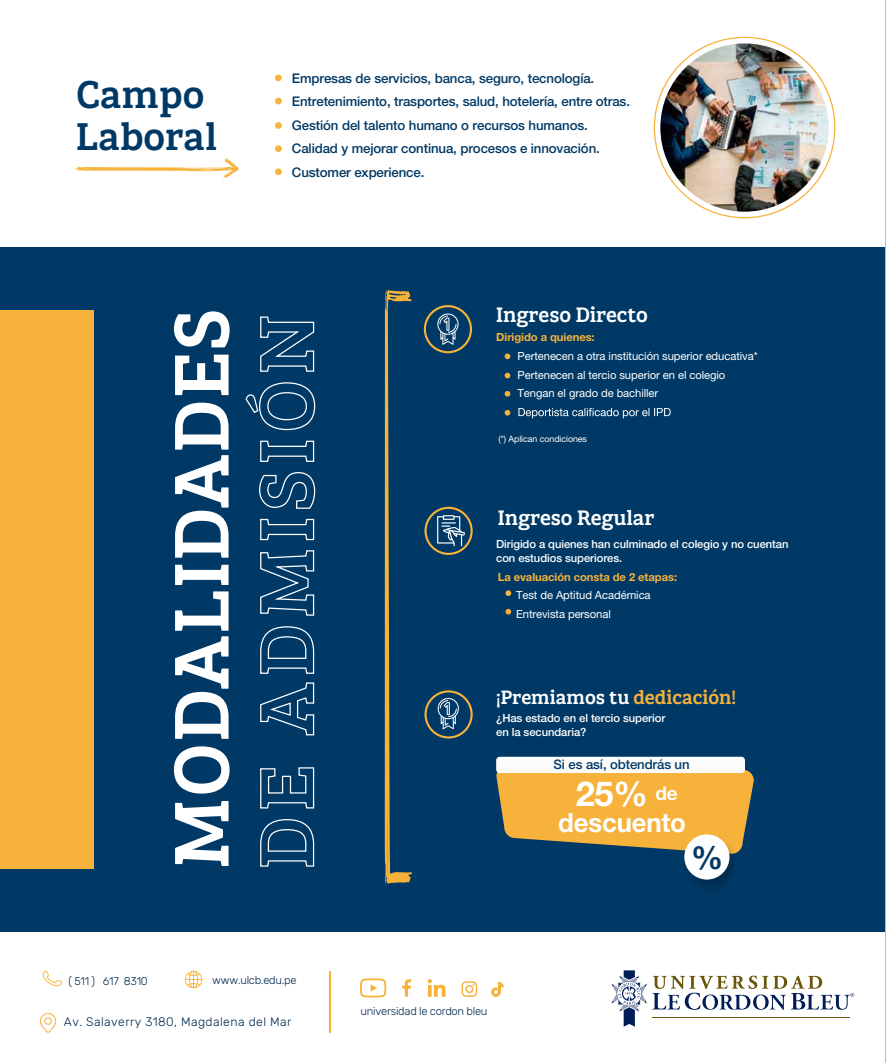
<style>
.page{position:relative;width:886px;height:1063px;background:#fff}
.page>*{position:absolute;margin:0;border:0;box-sizing:border-box;transform-origin:0 0}
.t1{font:700 73.75px "Brava Slab";letter-spacing:.02em;color:#fff}
.t2{font:700 36.88px/41.8px "Brava Slab";color:#003965}
.t3{font:700 34.38px "Helvetica Neue LT Std";color:#fff}
.t4{font:700 32px "Helvetica Neue LT Std";color:#003965}
.t5{font:700 26.5px "Helvetica Neue LT Std";letter-spacing:-.005em;color:#fff}
.t6{font:700 20px "Brava Slab";letter-spacing:-.005em;color:#fff}
.t7{font:700 18.5px "Brava Slab";letter-spacing:-.005em;color:#fff}
.t8{font:500 13.25px/23.6px "Helvetica Neue LT Std";letter-spacing:-.01em;color:#003965}
.t9{font:500 13.12px "Helvetica Neue LT Std";letter-spacing:-.005em;color:#003965}
.t10{font:300 12.25px "Rubik";letter-spacing:.035em;color:#002850}
.t11{font:11.25px/18.8px "Helvetica Neue LT Std";letter-spacing:-.005em;color:#fff}
.t12{font:500 11.25px/13.8px "Helvetica Neue LT Std";letter-spacing:-.005em;color:#fff}
.t13{font:300 11.25px "Rubik";letter-spacing:-.025em;color:#002850}
.t14{font:700 11.25px "Helvetica Neue LT Std";letter-spacing:-.005em;color:#f6b23a}
.t15{font:8.88px "Helvetica Neue LT Std";letter-spacing:-.005em;color:#fff}
.s1{color:#f6b23a}
</style>
<div class="page">
<div style="left:0;top:248px;width:886px;height:680px;background:#003965"></div>
<div style="left:0;top:310px;width:93px;height:559px;background:#f6b23a"></div>
<img style="left:660px;top:43px;width:168px;height:169px;border-radius:84px">
<svg style="left:40px;top:1013px;width:16px;height:20px"></svg>
<svg style="left:385px;top:290px;width:27px;height:596px"></svg>
<svg style="left:424px;top:305px;width:48px;height:48px"></svg>
<div style="left:0;top:926px;width:886px;height:5px;background:#003965"></div>
<svg style="left:424px;top:507px;width:49px;height:48px"></svg>
<svg style="left:360px;top:978px;width:26px;height:20px"></svg>
<svg style="left:402px;top:979px;width:9px;height:18px"></svg>
<svg style="left:428px;top:979px;width:17px;height:18px"></svg>
<svg style="left:461px;top:981px;width:16px;height:16px"></svg>
<svg style="left:491px;top:982px;width:13px;height:15px"></svg>
<svg style="left:73px;top:158px;width:166px;height:21px"></svg>
<svg style="left:424px;top:690px;width:49px;height:49px"></svg>
<svg style="left:185px;top:971px;width:17px;height:17px"></svg>
<svg style="left:42px;top:971px;width:20px;height:16px"></svg>
<svg style="left:260px;top:819px;width:55px;height:48px"></svg>
<svg style="left:260px;top:767px;width:55px;height:42px"></svg>
<svg style="left:260px;top:682px;width:55px;height:54px"></svg>
<svg style="left:260px;top:626px;width:55px;height:48px"></svg>
<svg style="left:260px;top:550px;width:55px;height:66px"></svg>
<svg style="left:260px;top:518px;width:55px;height:23px"></svg>
<svg style="left:259px;top:472px;width:57px;height:37px"></svg>
<svg style="left:260px;top:440px;width:55px;height:22px"></svg>
<svg style="left:245px;top:382px;width:71px;height:49px"></svg>
<svg style="left:260px;top:316px;width:55px;height:56px"></svg>
<svg style="left:611px;top:970px;width:243px;height:57px"></svg>
<svg style="left:518px;top:408px;width:153px;height:10px"></svg>
<svg style="left:505px;top:354px;width:5px;height:5px"></svg>
<svg style="left:505px;top:373px;width:5px;height:5px"></svg>
<svg style="left:505px;top:391px;width:5px;height:6px"></svg>
<svg style="left:505px;top:410px;width:5px;height:6px"></svg>
<svg style="left:505px;top:590px;width:6px;height:6px"></svg>
<svg style="left:505px;top:609px;width:6px;height:6px"></svg>
<hr style="left:329px;top:971px;width:1px;height:61px;background:#f6b23a">
<div style="left:275px;top:75px;width:7px;height:6px;background:#f6b23a;border-radius:50%"></div>
<div style="left:275px;top:98px;width:7px;height:6px;background:#f6b23a;border-radius:50%"></div>
<div style="left:275px;top:122px;width:7px;height:7px;background:#f6b23a;border-radius:50%"></div>
<div style="left:275px;top:145px;width:7px;height:7px;background:#f6b23a;border-radius:50%"></div>
<div style="left:275px;top:168px;width:7px;height:7px;background:#f6b23a;border-radius:50%"></div>
<svg style="left:496px;top:770px;width:258px;height:80px;background:#dba43e"></svg>
<div style="left:496px;top:757px;width:249px;height:16px;background:#fcfcfc;border-radius:4px"></div>
<img style="left:677px;top:831px;width:67px;height:57px">
<div style="left:684px;top:834px;width:45px;height:46px;background:#fff;border-radius:50%"></div>
<h2 class="t2" style="left:76px;top:74px;width:143px">Campo<br>Laboral</h2>
<h1 class="t1" style="left:153px;top:869px;width:562px;rotate:-90deg">MODALIDADES</h1>
<p class="t8" style="left:292px;top:66px;width:340px">Empresas de servicios, banca, seguro, tecnología.<br>Entretenimiento, trasportes, salud, hotelería, entre otras.<br>Gestión del talento humano o recursos humanos.<br>Calidad y mejorar continua, procesos e innovación.<br>Customer experience.</p>
<h3 class="t6" style="left:496px;top:302px;width:153px">Ingreso Directo</h3>
<p class="t14" style="left:496px;top:330px;width:100px">Dirigido a quienes:</p>
<p class="t11" style="left:517px;top:346px;width:242px">Pertenecen a otra institución superior educativa*<br>Pertenecen al tercio superior en el colegio<br>Tengan el grado de bachiller</p>
<p class="t15" style="left:499px;top:433px;width:90px">(*) Aplican condiciones</p>
<h3 class="t6" style="left:498px;top:505px;width:158px">Ingreso Regular</h3>
<p class="t12" style="left:496px;top:537px;width:294px">Dirigido a quienes han culminado el colegio y no cuentan con estudios superiores.</p>
<p class="t14" style="left:498px;top:570px;width:181px">La evaluación consta de 2 etapas:</p>
<p class="t11" style="left:516px;top:586px;width:136px">Test de Aptitud Académica<br>Entrevista personal</p>
<h3 class="t7" style="left:496px;top:685px;width:241px">¡Premiamos tu <span class="s1">dedicación!</span></h3>
<p class="t12" style="left:496px;top:711px;width:171px">¿Has estado en el tercio superior en la secundaria?</p>
<p class="t9" style="left:553px;top:757px;width:138px">Si es así, obtendrás un</p>
<h3 class="t3" style="left:576px;top:772px;width:104px">25% <sup>de</sup></h3>
<h3 class="t5" style="left:558px;top:806px;width:129px">descuento</h3>
<h3 class="t4" style="left:691px;top:838px;width:34px">%</h3>
<p class="t13" style="left:68px;top:975px;width:81px">( 511 ) 617 8310</p>
<p class="t13" style="left:212px;top:974px;width:86px">www.ulcb.edu.pe</p>
<p class="t10" style="left:64px;top:1015px;width:229px">Av. Salaverry 3180, Magdalena del Mar</p>
<p class="t13" style="left:361px;top:1005px;width:128px">universidad le cordon bleu</p>
</div>
